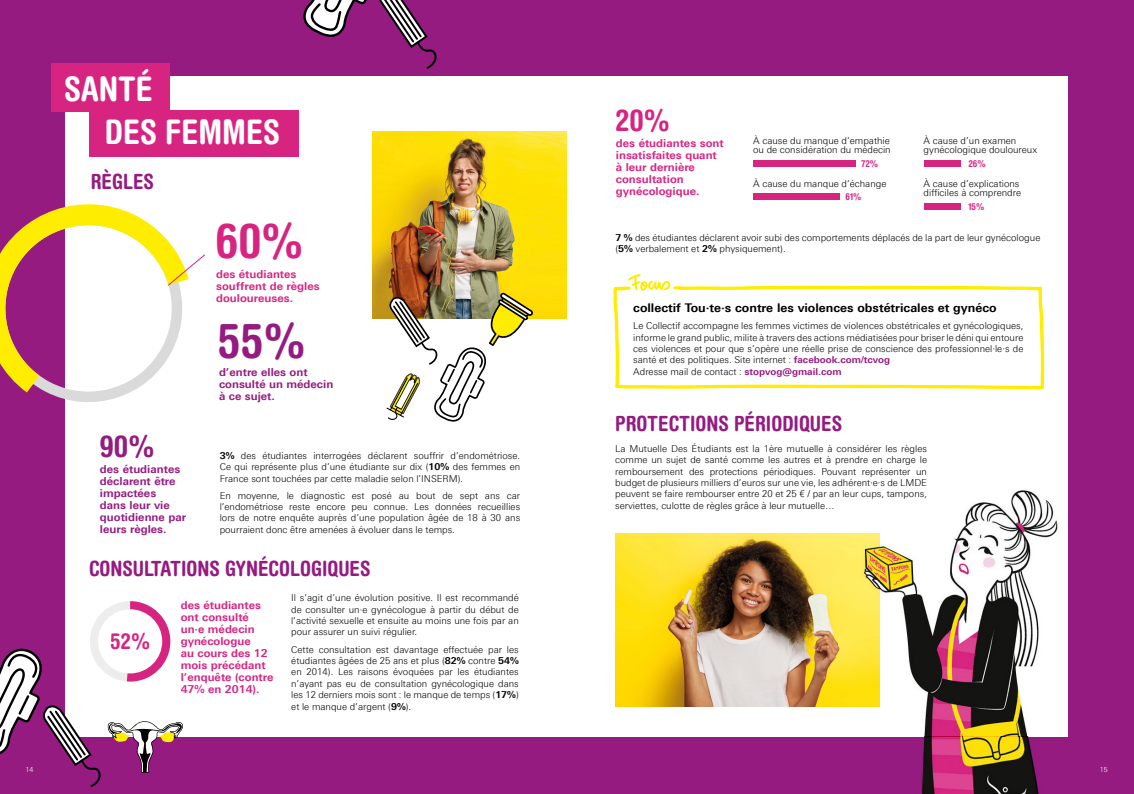
<style>
.page{position:relative;width:1134px;height:794px;background:#951b81}
.page>*{position:absolute;margin:0;border:0;box-sizing:border-box;transform-origin:0 0}
.t1{font:700 condensed 48px "Helvetica Rounded LT Std";color:#d82481}
.t2{font:700 condensed 48px "Helvetica Rounded LT Std";color:#951b81}
.t3{font:700 condensed 33.9px/43.1px "Helvetica Rounded LT Std";color:#fff}
.t4{font:700 condensed 30px "Helvetica Rounded LT Std";color:#951b81}
.t5{font:700 condensed 30px "Helvetica Rounded LT Std";color:#d82481}
.t6{font:700 condensed 22px "Helvetica Rounded LT Std";color:#d82481}
.t7{font:700 condensed 21px "Helvetica Rounded LT Std";color:#951b81}
.t8{font:700 12px "Univers Next W01";color:#000}
.t9{font:700 11px/12px "Univers Next W01";color:#d82481}
.t10{font:700 11px/12px "Univers Next W01";color:#951b81}
.t11{font:300 9.5px/11.4px "Univers Next W01";color:#000;text-align:justify}
.t12{font:700 condensed 9.5px "Helvetica Rounded LT Std";color:#d82481}
.t13{font:300 7px "Univers Next W01";color:#fff}
.s1{font-weight:700}
.s2{font-weight:700;color:#951b81}
</style>
<div class="page">
<div style="left:65px;top:77px;width:1002px;height:660px;background:#fff"></div>
<div style="left:52px;top:64px;width:118px;height:48px;background:#d82481"></div>
<div style="left:89px;top:111px;width:210px;height:46px;background:#d82481"></div>
<img style="left:373px;top:132px;width:194px;height:186px">
<svg style="left:26px;top:392px;width:104px;height:10px"></svg>
<svg style="left:0;top:204px;width:182px;height:188px"></svg>
<svg style="left:168px;top:255px;width:37px;height:30px"></svg>
<svg style="left:303px;top:0;width:134px;height:69px"></svg>
<svg style="left:386px;top:292px;width:147px;height:130px"></svg>
<img style="left:615px;top:533px;width:246px;height:173px">
<img style="left:922px;top:737px;width:117px;height:57px">
<svg style="left:613px;top:160px;width:432px;height:230px"></svg>
<img style="left:861px;top:490px;width:197px;height:247px">
<svg style="left:0;top:601px;width:183px;height:186px"></svg>
<h2 class="t3" style="left:105px;top:67px;width:177px;text-indent:-41px">SANTÉ<br>DES FEMMES</h2>
<h3 class="t7" style="left:91px;top:169px;width:65px">RÈGLES</h3>
<h3 class="t4" style="left:100px;top:428px;width:56px">90%</h3>
<p class="t10" style="left:100px;top:463px;width:88px">des étudiantes déclarent être impactées<br>dans leur vie quotidienne par leurs règles.</p>
<h1 class="t1" style="left:215px;top:211px;width:89px">60%</h1>
<p class="t9" style="left:216px;top:268px;width:105px">des étudiantes souffrent de règles douloureuses.</p>
<h1 class="t2" style="left:218px;top:311px;width:89px">55%</h1>
<p class="t10" style="left:219px;top:366px;width:116px">d’entre elles ont consulté un médecin à ce sujet.</p>
<p class="t11" style="left:220px;top:449px;width:302px"><span class="s1">3%</span> des étudiantes interrogées déclarent souffrir d’endométriose.<br>Ce qui représente plus d’une étudiante sur dix (<span class="s1">10%</span> des femmes en France sont touchées par cette maladie selon l’INSERM).</p>
<p class="t11" style="left:220px;top:489px;width:302px">En moyenne, le diagnostic est posé au bout de sept ans car l’endométriose reste encore peu connue. Les données recueillies lors de notre enquête auprès d’une population âgée de 18 à 30 ans pourraient donc être amenées à évoluer dans le temps.</p>
<h3 class="t7" style="left:89px;top:556px;width:283px">CONSULTATIONS GYNÉCOLOGIQUES</h3>
<h3 class="t6" style="left:110px;top:627px;width:42px">52%</h3>
<p class="t9" style="left:181px;top:599px;width:94px">des étudiantes ont consulté un·e médecin gynécologue<br>au cours des 12 mois précédant l’enquête (contre<br>47% en 2014).</p>
<p class="t11" style="left:291px;top:592px;width:229px">Il s’agit d’une évolution positive. Il est recommandé de consulter un·e gynécologue à partir du début de l’activité sexuelle et ensuite au moins une fois par an pour assurer un suivi régulier.</p>
<p class="t11" style="left:291px;top:643px;width:229px">Cette consultation est davantage effectuée par les étudiantes âgées de 25 ans et plus (<span class="s1">82%</span> contre <span class="s1">54% </span>en 2014). Les raisons évoquées par les étudiantes n’ayant pas eu de consultation gynécologique dans les 12 derniers mois sont : le manque de temps (<span class="s1">17%</span>) et le manque d’argent (<span class="s1">9%</span>).</p>
<h3 class="t5" style="left:615px;top:102px;width:56px">20%</h3>
<p class="t9" style="left:616px;top:137px;width:109px">des étudiantes sont insatisfaites quant à leur dernière consultation gynécologique.</p>
<p class="t11" style="left:753px;top:136px;width:139px;line-height:9px">À cause du manque d’empathie ou de considération du médecin</p>
<p class="t12" style="left:861px;top:158px;width:19px">72%</p>
<p class="t11" style="left:753px;top:177px;width:135px">À cause du manque d’échange</p>
<p class="t12" style="left:845px;top:190px;width:17px">61%</p>
<p class="t11" style="left:924px;top:136px;width:115px;line-height:9px">À cause d’un examen gynécologique douloureux</p>
<p class="t12" style="left:968px;top:158px;width:19px">26%</p>
<p class="t11" style="left:924px;top:179px;width:99px;line-height:9px">À cause d’explications difficiles à comprendre</p>
<p class="t12" style="left:968px;top:201px;width:17px">15%</p>
<p class="t11" style="left:615px;top:232px;width:426px"><span class="s1">7 %</span> des étudiantes déclarent avoir subi des comportements déplacés de la part de leur gynécologue (<span class="s1">5%</span> verbalement et <span class="s1">2%</span> physiquement).</p>
<p class="t8" style="left:633px;top:301px;width:365px">collectif Tou·te·s contre les violences obstétricales et gynéco</p>
<p class="t11" style="left:633px;top:320px;width:392px;text-align:left">Le Collectif accompagne les femmes victimes de violences obstétricales et gynécologiques, informe le grand public, milite à travers des actions médiatisées pour briser le déni qui entoure ces violences et pour que s’opère une réelle prise de conscience des professionnel·le·s de santé et des politiques. Site internet : <span class="s2">facebook.com/tcvog<br></span>Adresse mail de contact : <span class="s2">stopvog@gmail.com</span></p>
<h3 class="t7" style="left:615px;top:410px;width:229px">PROTECTIONS PÉRIODIQUES</h3>
<p class="t11" style="left:615px;top:443px;width:313px">La Mutuelle Des Étudiants est la 1ère mutuelle à considérer les règles comme un sujet de santé comme les autres et à prendre en charge le remboursement des protections périodiques. Pouvant représenter un budget de plusieurs milliers d’euros sur une vie, les adhérent·e·s de LMDE peuvent se faire rembourser entre 20 et 25 € / par an leur cups, tampons, serviettes, culotte de règles grâce à leur mutuelle…</p>
<p class="t13" style="left:26px;top:765px;width:9px">14</p>
<p class="t13" style="left:1100px;top:765px;width:9px">15</p>
</div>
